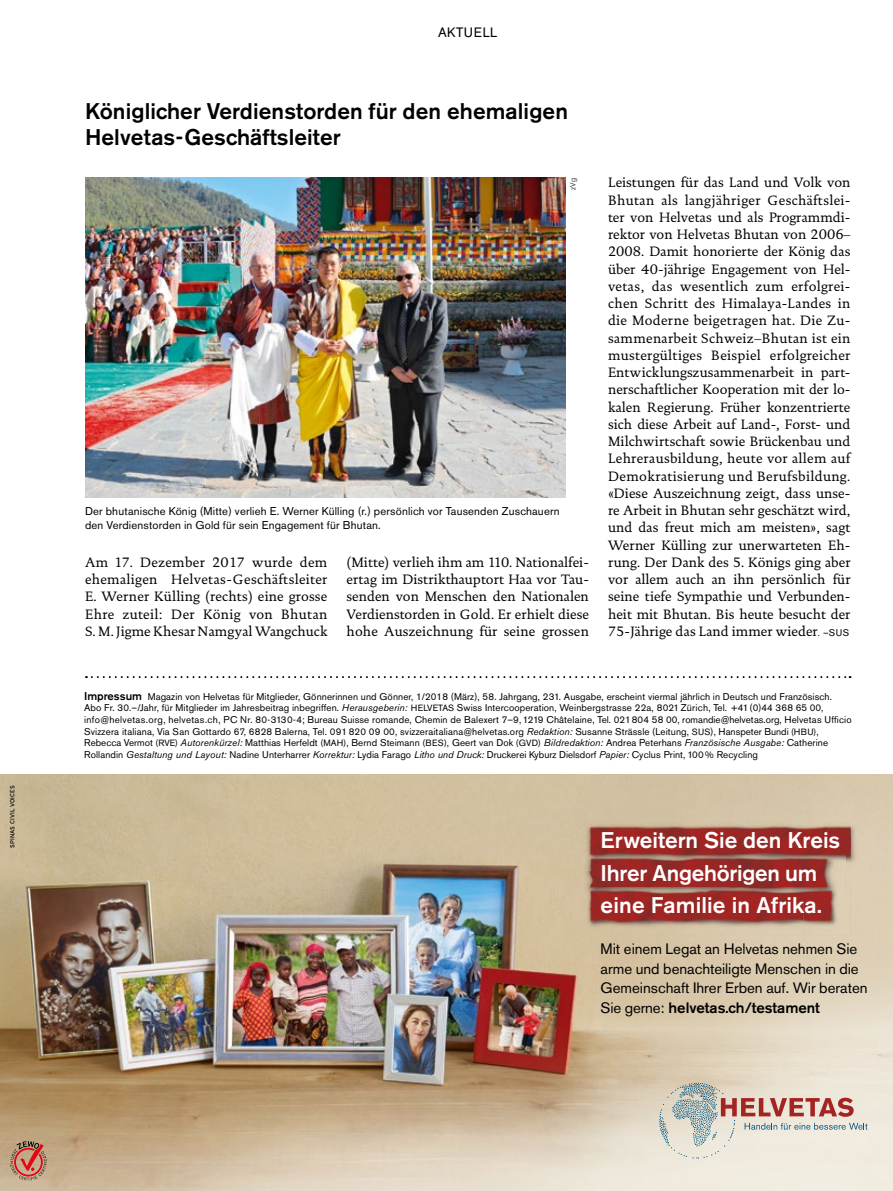
<style>
.page{position:relative;width:893px;height:1191px;background:#fff}
.page>*{position:absolute;margin:0;border:0;box-sizing:border-box;transform-origin:0 0}
.t1{font:500 22.5px/25.8px "Akzidenz Grotesk BE";letter-spacing:.005em;color:#000}
.t2{font:500 22.5px/32.2px "Akzidenz Grotesk BE";color:#fff}
.t3{font:15px/19.5px "Akzidenz Grotesk BE";color:#000}
.t4{font:13.8px/17.2px "DTL Documenta TOT";letter-spacing:.005em;color:#000;text-align:justify}
.t5{font:13.5px "Akzidenz Grotesk BE";letter-spacing:.025em;color:#000}
.t6{font:11.25px/13.8px "Akzidenz Grotesk BE";letter-spacing:.015em;color:#000}
.t7{font:9.75px/11.6px "Akzidenz Grotesk BE";letter-spacing:.01em;color:#000}
.t8{font:300 7.5px "Akzidenz Grotesk BE";color:#000}
.t9{font:6px "Interstate";letter-spacing:.02em;color:#000}
.s1{font-family:"Akzidenz Grotesk BE";font-size:9.6px}
.s2{font-weight:500;font-size:11.25px}
.s3{font-style:italic}
.s4{font-size:9px}
.s5{font-weight:500}
</style>
<div class="page">
<svg style="left:86px;top:676px;width:764px;height:2px"></svg>
<img style="left:0;top:774px;width:893px;height:417px">
<img style="left:570px;top:887px;width:280px;height:49px">
<img style="left:582px;top:822px;width:311px;height:48px">
<img style="left:581px;top:852px;width:265px;height:49px">
<img style="left:582px;top:852px;width:264px;height:18px">
<svg style="left:10px;top:1141px;width:37px;height:39px"></svg>
<svg style="left:659px;top:1082px;width:208px;height:76px;background:#d9cdc3"></svg>
<img style="left:85px;top:178px;width:480px;height:319px">
<p class="t9" style="left:9px;top:848px;width:65px;rotate:-90deg">SPINAS CIVIL VOICES</p>
<p class="t5" style="left:438px;top:25px;width:61px">AKTUELL</p>
<h1 class="t1" style="left:85px;top:98px;width:484px">Königlicher Verdienstorden für den ehemaligen<br>Helvetas-Geschäftsleiter</h1>
<p class="t8" style="left:568px;top:190px;width:13px;rotate:-90deg">zVg</p>
<p class="t6" style="left:85px;top:504px;width:476px">Der bhutanische König (Mitte) verlieh E. Werner Külling (r.) persönlich vor Tausenden Zuschauern den Verdienstorden in Gold für sein Engagement für Bhutan.</p>
<p class="t4" style="left:85px;top:553px;width:244px">Am 17. Dezember 2017 wurde dem ehemaligen Helvetas-Geschäftsleiter E. Werner Külling (rechts) eine grosse Ehre zuteil: Der König von Bhutan S. M. Jigme Khesar Namgyal Wangchuck</p>
<p class="t4" style="left:347px;top:553px;width:244px">(Mitte) verlieh ihm am 110. Nationalfei&shy;ertag im Distrikthauptort Haa vor Tau&shy;senden von Menschen den Nationalen Verdienstorden in Gold. Er erhielt diese hohe Auszeichnung für seine grossen</p>
<p class="t4" style="left:608px;top:174px;width:244px">Leistungen für das Land und Volk von Bhutan als langjähriger Geschäftslei&shy;ter von Helvetas und als Programmdi&shy;rektor von Helvetas Bhutan von 2006– 2008. Damit honorierte der König das über 40-jährige Engagement von Hel&shy;vetas, das wesentlich zum erfolgrei&shy;chen Schritt des Himalaya-Landes in die Moderne beigetragen hat. Die Zu&shy;sammenarbeit Schweiz–Bhutan ist ein mustergültiges Beispiel erfolgreicher Entwicklungszusammenarbeit in part&shy;nerschaftlicher Kooperation mit der lo&shy;kalen Regierung. Früher konzentrierte sich diese Arbeit auf Land-, Forst- und Milchwirtschaft sowie Brückenbau und Lehrerausbildung, heute vor allem auf Demokratisierung und Berufsbildung. «Diese Auszeichnung zeigt, dass unse&shy;re Arbeit in Bhutan sehr geschätzt wird, und das freut mich am meisten», sagt Werner Külling zur unerwarteten Eh&shy;rung. Der Dank des 5. Königs ging aber vor allem auch an ihn persönlich für seine tiefe Sympathie und Verbunden&shy;heit mit Bhutan. Bis heute besucht der 75-Jährige das Land immer wieder<span class="s1">. –SUS</span></p>
<p class="t7" style="left:84px;top:690px;width:769px"><span class="s2">Impressum</span> Magazin von Helvetas für Mitglieder, Gönnerinnen und Gönner, 1/2018 (März), 58. Jahrgang, 231. Ausgabe, erscheint viermal jährlich in Deutsch und Französisch.<br>Abo Fr. 30.–/Jahr, für Mitglieder im Jahresbeitrag inbegriffen. <span class="s3">Herausgeberin:</span> <span class="s4">HELVETAS</span> Swiss Intercooperation, Weinbergstrasse 22a, 8021 Zürich, Tel. +41 (0)44 368 65 00, info@helvetas.org, helvetas.ch, PC Nr. 80-3130-4; Bureau Suisse romande, Chemin de Balexert 7–9, 1219 Châtelaine, Tel. 021 804 58 00, romandie@helvetas.org, Helvetas Ufficio Svizzera italiana, Via San Gottardo 67, 6828 Balerna, Tel. 091 820 09 00, svizzeraitaliana@helvetas.org <span class="s3">Redaktion:</span> Susanne Strässle (Leitung, <span class="s4">SUS</span>), Hanspeter Bundi <span class="s4">(HBU)</span>, Rebecca Vermot <span class="s4">(RVE)</span> <span class="s3">Autorenkürzel:</span> Matthias Herfeldt <span class="s4">(MAH)</span>, Bernd Steimann <span class="s4">(BES)</span>, Geert van Dok <span class="s4">(GVD)</span> <span class="s3">Bildredaktion:</span> Andrea Peterhans <span class="s3">Französische Ausgabe:</span> Catherine Rollandin <span class="s3">Gestaltung und Layout:</span> Nadine Unterharrer <span class="s3">Korrektur:</span> Lydia Farago <span class="s3">Litho und Druck:</span> Druckerei Kyburz Dielsdorf <span class="s3">Papier:</span> Cyclus Print, 100% Recycling</p>
<h1 class="t2" style="left:601px;top:824px;width:241px">Erweitern Sie den Kreis<br>Ihrer Angehörigen um eine Familie in Afrika.</h1>
<p class="t3" style="left:601px;top:939px;width:269px">Mit einem Legat an Helvetas nehmen Sie arme und benachteiligte Menschen in die Gemeinschaft Ihrer Erben auf. Wir beraten Sie gerne: <span class="s5">helvetas.ch/testament</span></p>
</div>
